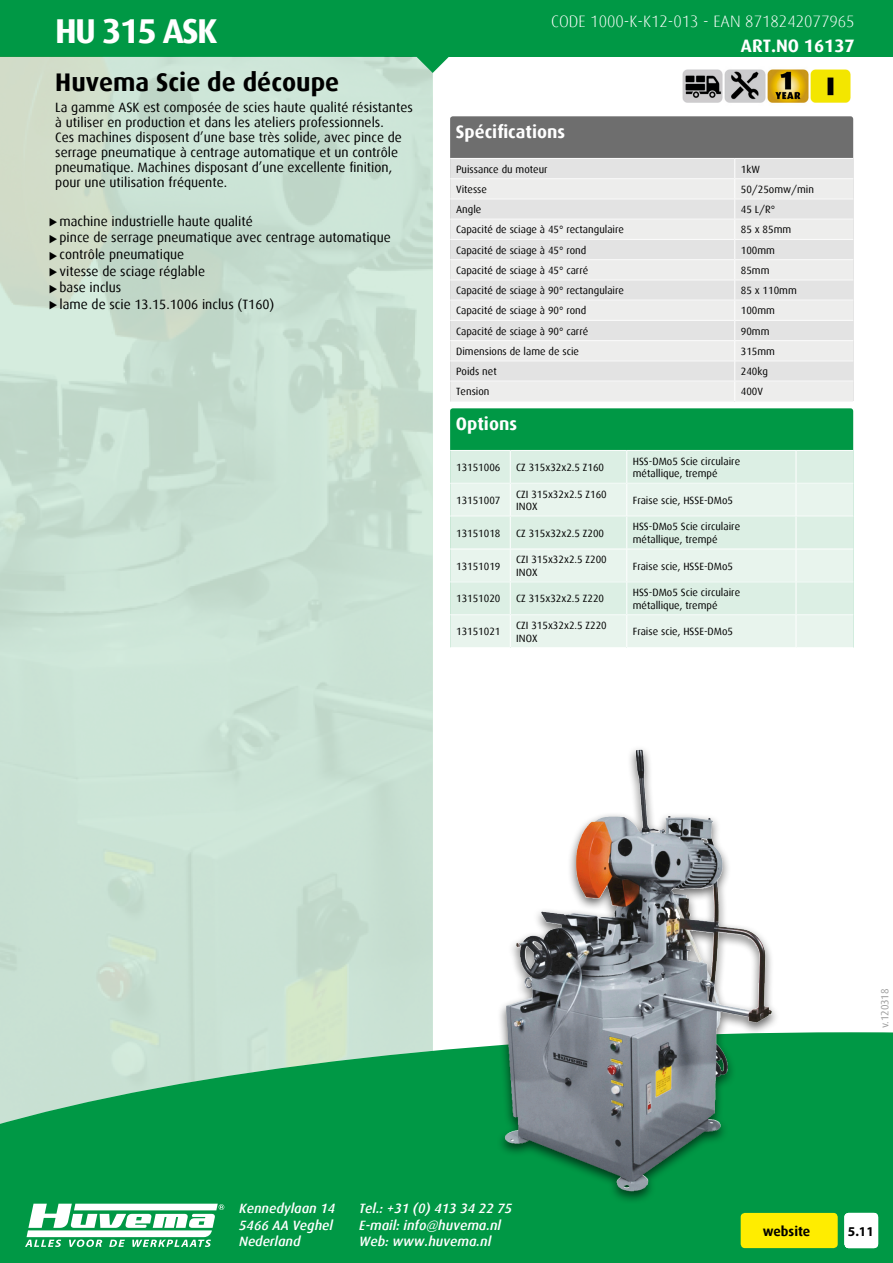
<style>
.page{position:relative;width:893px;height:1263px;background:#fff}
.page>*{position:absolute;margin:0;border:0;box-sizing:border-box;transform-origin:0 0}
.t1{font:700 34.5px "Dax";letter-spacing:-.05em;color:#fff}
.headline1{font:700 25.5px "Dax";color:#000}
.table_headline{font:700 18px "Dax";color:#fff}
.sku{font:700 18px "Dax";color:#fff}
.t2{font:300 16.5px "Dax";color:#fff}
.desc-comm{font:13.5px/15px "Dax";color:#000}
.t3{font:italic 500 13.5px "Dax";color:#fff}
.button{font:700 13.5px "Dax";color:#000}
.t4{font:700 13.5px "Myriad Pro";color:#000}
.table_body{font:10.5px/12.6px "Dax";color:#000}
.t5{font:10.5px "Dax";letter-spacing:-.02em;color:#9c9c9c}
</style>
<div class="page">
<div style="left:0;top:1032px;width:893px;height:231px;background:#009845"></div>
<svg style="left:433px;top:56px;width:28px;height:17px"></svg>
<div style="left:0;top:0;width:893px;height:56px;background:#009845"></div>
<svg style="left:25px;top:1204px;width:199px;height:43px"></svg>
<img style="left:0;top:56px;width:433px;height:1068px">
<img style="left:682px;top:69px;width:169px;height:34px">
<div style="left:496px;top:745px;width:285px;height:459px;background:#000;opacity:.61"></div>
<img style="left:576px;top:750px;width:67px;height:139px">
<div style="left:741px;top:1213px;width:97px;height:35px;background:#ffed00;border-radius:4px"></div>
<svg style="left:450px;top:116px;width:404px;height:286px;background:#d7d7d6"></svg>
<svg style="left:450px;top:408px;width:404px;height:240px;background:#bbe2cc"></svg>
<div style="left:844px;top:1213px;width:34px;height:35px;background:#fff;border-radius:4px"></div>
<svg style="left:50px;top:218px;width:7px;height:9px"></svg>
<svg style="left:50px;top:235px;width:7px;height:8px"></svg>
<svg style="left:50px;top:251px;width:7px;height:9px"></svg>
<svg style="left:50px;top:268px;width:7px;height:8px"></svg>
<svg style="left:50px;top:284px;width:7px;height:9px"></svg>
<svg style="left:50px;top:301px;width:7px;height:8px"></svg>
<p class="t1" style="left:55px;top:11px;width:164px">HU 315 ASK</p>
<p class="headline1" style="left:55px;top:68px;width:286px">Huvema Scie de découpe</p>
<p class="desc-comm" style="left:55px;top:100px;width:359px">La gamme ASK est composée de scies haute qualité résistantes à utiliser en production et dans les ateliers professionnels.<br>Ces machines disposent d’une base très solide, avec pince de serrage pneumatique à centrage automatique et un contrôle pneumatique. Machines disposant d’une excellente finition, pour une utilisation fréquente.</p>
<p class="desc-comm" style="left:60px;top:214px;width:195px">machine industrielle haute qualité</p>
<p class="desc-comm" style="left:60px;top:230px;width:333px">pince de serrage pneumatique avec centrage automatique</p>
<p class="desc-comm" style="left:60px;top:247px;width:126px">contrôle pneumatique</p>
<p class="desc-comm" style="left:60px;top:263px;width:147px">vitesse de sciage réglable</p>
<p class="desc-comm" style="left:60px;top:280px;width:63px">base inclus</p>
<p class="desc-comm" style="left:60px;top:296px;width:216px">lame de scie 13.15.1006 inclus (T160)</p>
<p class="t2" style="left:551px;top:12px;width:305px">CODE 1000-K-K12-013 - EAN 8718242077965</p>
<p class="sku" style="left:741px;top:35px;width:115px">ART.NO 16137</p>
<p class="table_headline" style="left:456px;top:122px;width:111px">Spécifications</p>
<p class="table_body" style="left:456px;top:163px;width:93px">Puissance du moteur</p>
<p class="table_body" style="left:741px;top:163px;width:21px">1kW</p>
<p class="table_body" style="left:456px;top:183px;width:32px">Vitesse</p>
<p class="table_body" style="left:741px;top:183px;width:75px">50/25omw/min</p>
<p class="table_body" style="left:456px;top:203px;width:27px">Angle</p>
<p class="table_body" style="left:741px;top:203px;width:36px">45 L/R°</p>
<p class="table_body" style="left:456px;top:224px;width:169px">Capacité de sciage à 45° rectangulaire</p>
<p class="table_body" style="left:741px;top:224px;width:52px">85 x 85mm</p>
<p class="table_body" style="left:456px;top:244px;width:132px">Capacité de sciage à 45° rond</p>
<p class="table_body" style="left:741px;top:244px;width:36px">100mm</p>
<p class="table_body" style="left:456px;top:264px;width:134px">Capacité de sciage à 45° carré</p>
<p class="table_body" style="left:741px;top:264px;width:30px">85mm</p>
<p class="table_body" style="left:456px;top:284px;width:169px">Capacité de sciage à 90° rectangulaire</p>
<p class="table_body" style="left:741px;top:284px;width:58px">85 x 110mm</p>
<p class="table_body" style="left:456px;top:305px;width:132px">Capacité de sciage à 90° rond</p>
<p class="table_body" style="left:741px;top:305px;width:36px">100mm</p>
<p class="table_body" style="left:456px;top:325px;width:134px">Capacité de sciage à 90° carré</p>
<p class="table_body" style="left:741px;top:325px;width:30px">90mm</p>
<p class="table_body" style="left:456px;top:345px;width:124px">Dimensions de lame de scie</p>
<p class="table_body" style="left:741px;top:345px;width:36px">315mm</p>
<p class="table_body" style="left:456px;top:365px;width:42px">Poids net</p>
<p class="table_body" style="left:741px;top:365px;width:29px">240kg</p>
<p class="table_body" style="left:456px;top:385px;width:35px">Tension</p>
<p class="table_body" style="left:741px;top:385px;width:24px">400V</p>
<p class="table_headline" style="left:456px;top:414px;width:63px">Options</p>
<p class="table_body" style="left:456px;top:461px;width:46px">13151006</p>
<p class="table_body" style="left:516px;top:461px;width:89px">CZ 315x32x2.5 Z160</p>
<p class="table_body" style="left:633px;top:455px;width:109px">HSS-DMo5 Scie circulaire métallique, trempé</p>
<p class="table_body" style="left:456px;top:494px;width:46px">13151007</p>
<p class="table_body" style="left:516px;top:488px;width:92px">CZI 315x32x2.5 Z160<br>INOX</p>
<p class="table_body" style="left:633px;top:494px;width:102px">Fraise scie, HSSE-DMo5</p>
<p class="table_body" style="left:456px;top:527px;width:46px">13151018</p>
<p class="table_body" style="left:516px;top:527px;width:89px">CZ 315x32x2.5 Z200</p>
<p class="table_body" style="left:633px;top:520px;width:109px">HSS-DMo5 Scie circulaire métallique, trempé</p>
<p class="table_body" style="left:456px;top:560px;width:46px">13151019</p>
<p class="table_body" style="left:516px;top:553px;width:92px">CZI 315x32x2.5 Z200<br>INOX</p>
<p class="table_body" style="left:633px;top:560px;width:102px">Fraise scie, HSSE-DMo5</p>
<p class="table_body" style="left:456px;top:592px;width:46px">13151020</p>
<p class="table_body" style="left:516px;top:592px;width:89px">CZ 315x32x2.5 Z220</p>
<p class="table_body" style="left:633px;top:586px;width:109px">HSS-DMo5 Scie circulaire métallique, trempé</p>
<p class="table_body" style="left:456px;top:625px;width:46px">13151021</p>
<p class="table_body" style="left:516px;top:619px;width:92px">CZI 315x32x2.5 Z220<br>INOX</p>
<p class="table_body" style="left:633px;top:625px;width:102px">Fraise scie, HSSE-DMo5</p>
<p class="t3" style="left:239px;top:1201px;width:98px">Kennedylaan 14</p>
<p class="t3" style="left:359px;top:1201px;width:155px">Tel.: +31 (0) 413 34 22 75</p>
<p class="t3" style="left:239px;top:1217px;width:95px">5466 AA Veghel</p>
<p class="t3" style="left:359px;top:1217px;width:143px">E-mail: info@huvema.nl</p>
<p class="t3" style="left:239px;top:1233px;width:63px">Nederland</p>
<p class="t3" style="left:359px;top:1233px;width:134px">Web: www.huvema.nl</p>
<p class="t5" style="left:879px;top:1028px;width:41px;rotate:-90deg">v.120318</p>
<p class="button" style="left:763px;top:1223px;width:49px">website</p>
<p class="t4" style="left:848px;top:1222px;width:27px">5.11</p>
</div>
